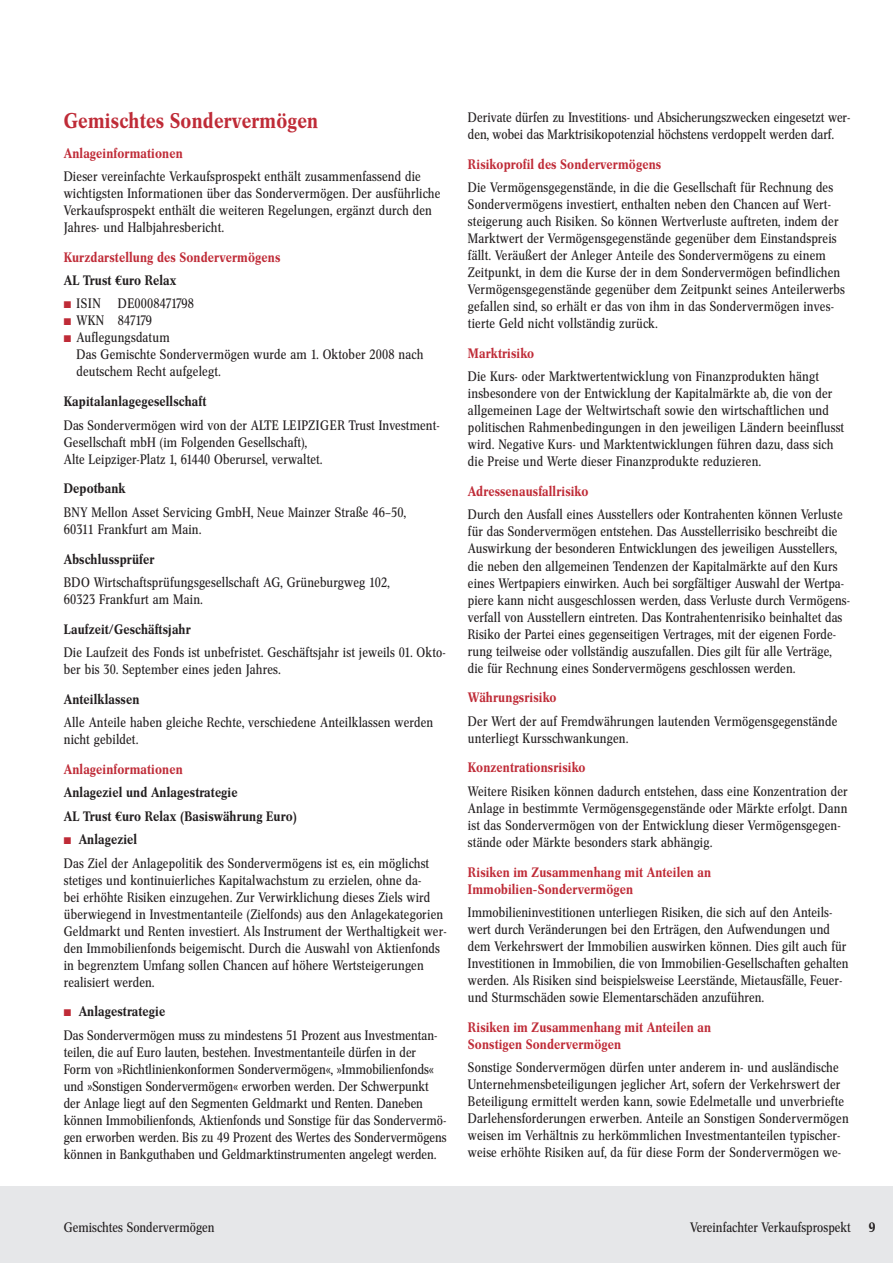
<style>
.page{position:relative;width:893px;height:1263px;background:#fff}
.page>*{position:absolute;margin:0;border:0;box-sizing:border-box;transform-origin:0 0}
.t1{font:500 21px "Concorde Nova BQ";letter-spacing:.01em;color:#bf2b37}
.t2{font:13.5px/17px "Concorde Nova BQ";letter-spacing:.01em;color:#231f20}
.t3{font:500 13.5px/17px "Concorde Nova BQ";letter-spacing:.01em;color:#bf2b37}
.t4{font:500 13.5px/23.4px "Concorde Nova BQ";letter-spacing:.01em;color:#231f20}
.t5{font:13.5px "Concorde Nova BQ";letter-spacing:-.03em;color:#231f20}
.s1{color:#231f20}
.s2{font-family:"Euro Serif";font-weight:700;color:#231f20}
.s3{color:#bf2b37}
.s4{font-family:"Euro Serif";font-weight:700}
.s5{font-weight:500}
</style>
<div class="page">
<div style="left:0;top:1186px;width:892px;height:77px;background:#e6e7e9"></div>
<h1 class="t1" style="left:64px;top:110px;width:256px">Gemischtes Sondervermögen</h1>
<p class="t3" style="left:64px;top:145px;width:120px">Anlageinformationen</p>
<p class="t2" style="left:64px;top:168px;width:378px">Dieser vereinfachte Verkaufsprospekt enthält zusammenfassend die wichtigsten Informationen über das Sondervermögen. Der ausführliche Verkaufsprospekt enthält die weiteren Regelungen, ergänzt durch den Jahres- und Halbjahresbericht.</p>
<p class="t3" style="left:64px;top:246px;width:218px;line-height:23.4px">Kurzdarstellung des Sondervermögens<br><span class="s1">AL Trust</span> <span class="s2">€</span><span class="s1">uro Relax</span></p>
<p class="t2" style="left:64px;top:296px;width:39px"><span class="s3">■</span> ISIN</p>
<p class="t2" style="left:118px;top:296px;width:78px">DE0008471798</p>
<p class="t5" style="left:64px;top:314px;width:90px"><span class="s3">■</span> WKN 847179</p>
<p class="t2" style="left:77px;top:330px;width:348px;text-indent:-13px"><span class="s3">■</span> Auflegungsdatum<br>Das Gemischte Sondervermögen wurde am 1. Oktober 2008 nach deutschem Recht aufgelegt.</p>
<p class="t4" style="left:64px;top:390px;width:144px">Kapitalanlagegesellschaft</p>
<p class="t2" style="left:64px;top:417px;width:377px">Das Sondervermögen wird von der ALTE LEIPZIGER Trust Investment-<br>Gesellschaft mbH (im Folgenden Gesellschaft),<br>Alte Leipziger-Platz 1, 61440 Oberursel, verwaltet.</p>
<p class="t4" style="left:64px;top:478px;width:63px">Depotbank</p>
<p class="t2" style="left:64px;top:504px;width:344px">BNY Mellon Asset Servicing GmbH, Neue Mainzer Straße 46–50,<br>60311 Frankfurt am Main.</p>
<p class="t4" style="left:64px;top:548px;width:92px">Abschlussprüfer</p>
<p class="t2" style="left:64px;top:574px;width:327px">BDO Wirtschaftsprüfungsgesellschaft AG, Grüneburgweg 102,<br>60323 Frankfurt am Main.</p>
<p class="t4" style="left:64px;top:618px;width:128px">Laufzeit/Geschäftsjahr</p>
<p class="t2" style="left:64px;top:645px;width:383px">Die Laufzeit des Fonds ist unbefristet. Geschäftsjahr ist jeweils 01. Okto&shy;ber bis 30. September eines jeden Jahres.</p>
<p class="t4" style="left:64px;top:688px;width:77px">Anteilklassen</p>
<p class="t2" style="left:64px;top:715px;width:371px">Alle Anteile haben gleiche Rechte, verschiedene Anteilklassen werden nicht gebildet.</p>
<p class="t3" style="left:64px;top:761px;width:120px">Anlageinformationen</p>
<p class="t4" style="left:64px;top:782px;width:235px">Anlageziel und Anlagestrategie<br>AL Trust <span class="s4">€</span>uro Relax (Basiswährung Euro)</p>
<p class="t2" style="left:64px;top:828px;width:367px;line-height:23.4px"><span class="s3">■</span> <span class="s5">Anlageziel<br></span>Das Ziel der Anlagepolitik des Sondervermögens ist es, ein möglichst</p>
<p class="t2" style="left:64px;top:872px;width:384px">stetiges und kontinuierliches Kapitalwachstum zu erzielen, ohne da-<br>bei erhöhte Risiken einzugehen. Zur Verwirklichung dieses Ziels wird überwiegend in Investmentanteile (Zielfonds) aus den Anlagekategorien Geldmarkt und Renten investiert. Als Instrument der Werthaltigkeit wer&shy;den Immobilienfonds beigemischt. Durch die Auswahl von Aktienfonds in begrenztem Umfang sollen Chancen auf höhere Wertsteigerungen realisiert werden.</p>
<p class="t2" style="left:64px;top:1001px;width:375px;line-height:23.4px"><span class="s3">■</span> <span class="s5">Anlagestrategie<br></span>Das Sondervermögen muss zu mindestens 51 Prozent aus Investmentan-</p>
<p class="t2" style="left:64px;top:1044px;width:384px">teilen, die auf Euro lauten, bestehen. Investmentanteile dürfen in der Form von »Richtlinienkonformen Sondervermögen«, »Immobilienfonds« und »Sonstigen Sondervermögen« erworben werden. Der Schwerpunkt der Anlage liegt auf den Segmenten Geldmarkt und Renten. Daneben können Immobilienfonds, Aktienfonds und Sonstige für das Sondervermö&shy;gen erworben werden. Bis zu 49 Prozent des Wertes des Sondervermögens können in Bankguthaben und Geldmarktinstrumenten angelegt werden.</p>
<p class="t2" style="left:468px;top:109px;width:384px">Derivate dürfen zu Investitions- und Absicherungszwecken eingesetzt wer&shy;den, wobei das Marktrisikopotenzial höchstens verdoppelt werden darf.</p>
<p class="t3" style="left:468px;top:156px;width:195px">Risikoprofil des Sondervermögens</p>
<p class="t2" style="left:468px;top:179px;width:378px">Die Vermögensgegenstände, in die die Gesellschaft für Rechnung des Sondervermögens investiert, enthalten neben den Chancen auf Wert&shy;steigerung auch Risiken. So können Wertverluste auftreten, indem der Marktwert der Vermögensgegenstände gegenüber dem Einstandspreis fällt. Veräußert der Anleger Anteile des Sondervermögens zu einem Zeitpunkt, in dem die Kurse der in dem Sondervermögen befindlichen Vermögensgegenstände gegenüber dem Zeitpunkt seines Anteilerwerbs gefallen sind, so erhält er das von ihm in das Sondervermögen inves&shy;tierte Geld nicht vollständig zurück.</p>
<p class="t3" style="left:468px;top:345px;width:68px">Marktrisiko</p>
<p class="t2" style="left:468px;top:369px;width:378px">Die Kurs- oder Marktwertentwicklung von Finanzprodukten hängt<br>ins besondere von der Entwicklung der Kapitalmärkte ab, die von der all gemeinen Lage der Weltwirtschaft sowie den wirtschaftlichen und poli tischen Rahmenbedingungen in den jeweiligen Ländern beeinflusst wird. Negative Kurs- und Marktentwicklungen führen dazu, dass sich die Preise und Werte dieser Finanzprodukte reduzieren.</p>
<p class="t3" style="left:468px;top:483px;width:122px">Adressenausfallrisiko</p>
<p class="t2" style="left:468px;top:507px;width:383px">Durch den Ausfall eines Ausstellers oder Kontrahenten können Verluste für das Sondervermögen entstehen. Das Ausstellerrisiko beschreibt die Auswirkung der besonderen Entwicklungen des jeweiligen Ausstellers, die neben den allgemeinen Tendenzen der Kapitalmärkte auf den Kurs eines Wertpapiers einwirken. Auch bei sorgfältiger Auswahl der Wertpa&shy;piere kann nicht ausgeschlossen werden, dass Verluste durch Vermögens&shy;verfall von Ausstellern eintreten. Das Kontrahentenrisiko beinhaltet das Risiko der Partei eines gegenseitigen Vertrages, mit der eigenen Forde&shy;rung teilweise oder vollständig auszufallen. Dies gilt für alle Verträge, die für Rechnung eines Sondervermögens geschlossen werden.</p>
<p class="t3" style="left:468px;top:690px;width:90px">Währungsrisiko</p>
<p class="t2" style="left:468px;top:713px;width:371px">Der Wert der auf Fremdwährungen lautenden Vermögensgegenstände unterliegt Kursschwankungen.</p>
<p class="t3" style="left:468px;top:760px;width:119px">Konzentrationsrisiko</p>
<p class="t2" style="left:468px;top:783px;width:381px">Weitere Risiken können dadurch entstehen, dass eine Konzentration der Anlage in bestimmte Vermögensgegenstände oder Märkte erfolgt. Dann ist das Sondervermögen von der Entwicklung dieser Vermögensgegen&shy;stände oder Märkte besonders stark abhängig.</p>
<p class="t3" style="left:468px;top:864px;width:245px">Risiken im Zusammenhang mit Anteilen an<br>Immobilien-Sondervermögen</p>
<p class="t2" style="left:468px;top:904px;width:382px">Immobilieninvestitionen unterliegen Risiken, die sich auf den Anteils&shy;wert durch Veränderungen bei den Erträgen, den Aufwendungen und dem Verkehrswert der Immobilien auswirken können. Dies gilt auch für Investitionen in Immobilien, die von Immobilien-Gesellschaften gehalten werden. Als Risiken sind beispielsweise Leerstände, Mietausfälle, Feuer&shy;und Sturmschäden sowie Elementarschäden anzuführen.</p>
<p class="t3" style="left:468px;top:1019px;width:245px">Risiken im Zusammenhang mit Anteilen an<br>Sonstigen Sondervermögen</p>
<p class="t2" style="left:468px;top:1060px;width:382px">Sonstige Sondervermögen dürfen unter anderem in- und ausländische Unternehmensbeteiligungen jeglicher Art, sofern der Verkehrswert der Beteiligung ermittelt werden kann, sowie Edelmetalle und unverbriefte Darlehensforderungen erwerben. Anteile an Sonstigen Sondervermögen weisen im Verhältnis zu herkömmlichen Investmentanteilen typischer&shy;weise erhöhte Risiken auf, da für diese Form der Sondervermögen we-</p>
<p class="t2" style="left:64px;top:1219px;width:152px">Gemischtes Sondervermögen</p>
<p class="t2" style="left:690px;top:1219px;width:162px">Vereinfachter Verkaufsprospekt</p>
<p class="t4" style="left:868px;top:1216px;width:8px">9</p>
</div>
